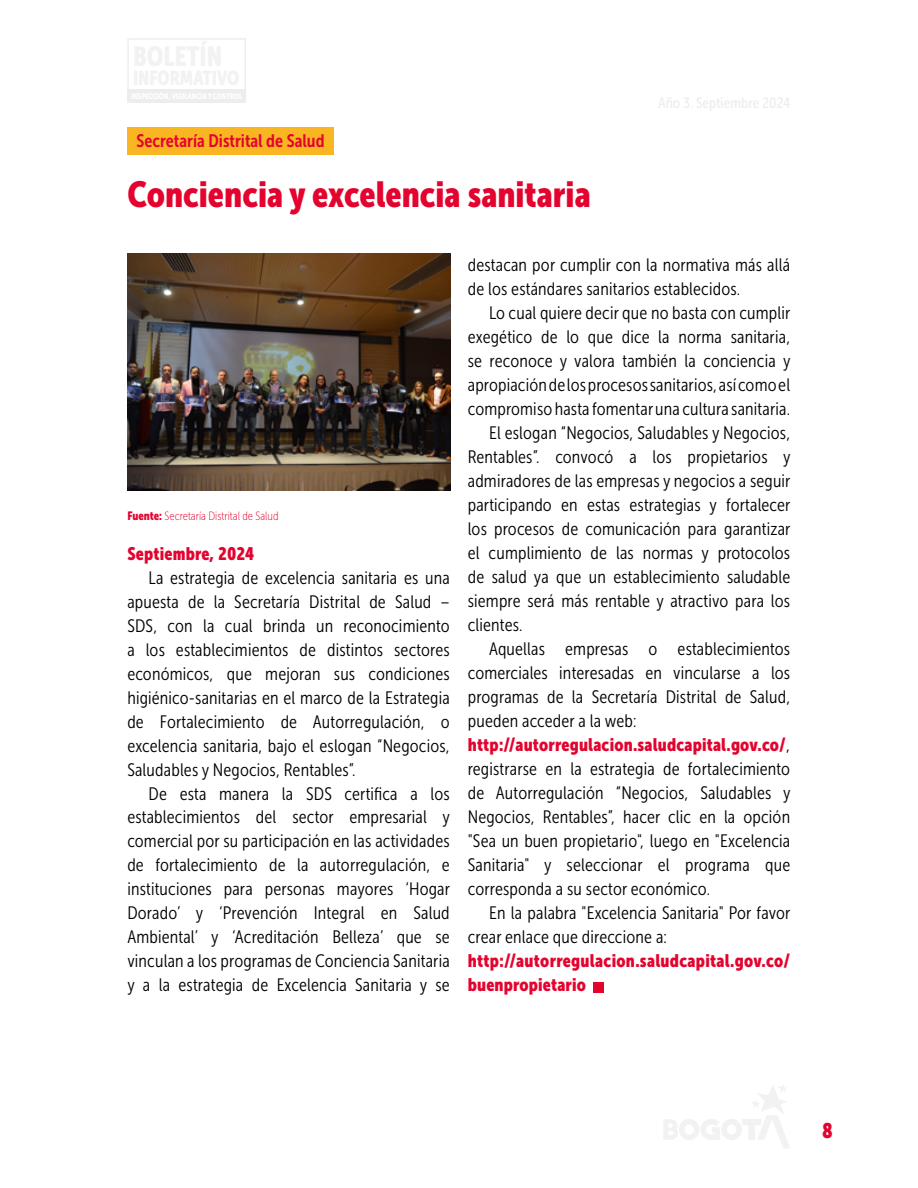
<style>
.page{position:relative;width:918px;height:1188px;background:#fff}
.page>*{position:absolute;margin:0;border:0;box-sizing:border-box;transform-origin:0 0}
.t1{font:36px "Museo Sans Cond 900";color:#e3032e}
.t2{font:21px "Museo Sans Cond 900";color:#e3032e}
.t3{font:18px/24px "Museo Sans Cond 300";letter-spacing:.01em;color:#000;text-align:justify}
.t4{font:18px/24px "Museo Sans Cond 900";letter-spacing:.01em;color:#e3032e}
.t5{font:18px "Museo Sans Cond 700";color:#e4032e}
.t6{font:12px "Museo Sans Cond 100";color:#e3032e}
.s1{font-family:"Museo Sans Cond 900"}
.s2{font-family:"Museo Sans Cond 300";color:#000}
</style>
<div class="page">
<svg style="left:664px;top:1085px;width:126px;height:63px"></svg>
<div style="left:127px;top:38px;width:119px;height:65px;border:1px solid #ededed"></div>
<div style="left:128px;top:89px;width:118px;height:14px;background:#ededed"></div>
<div style="left:128px;top:128px;width:206px;height:27px;background:#fab522"></div>
<img style="left:128px;top:253px;width:322px;height:238px">
<div style="left:593px;top:982px;width:11px;height:10px;background:#e3032e"></div>
<p class="t5" style="left:137px;top:131px;width:189px">Secretaría Distrital de Salud</p>
<h1 class="t1" style="left:128px;top:174px;width:465px">Conciencia y excelencia sanitaria</h1>
<p class="t6" style="left:127px;top:509px;width:153px"><span class="s1">Fuente:</span> Secretaría Distrital de Salud</p>
<p class="t4" style="left:127px;top:541px;width:128px">Septiembre, 2024</p>
<p class="t3" style="left:127px;top:566px;width:324px;text-indent:21px">La estrategia de excelencia sanitaria es una apuesta de la Secretaría Distrital de Salud – SDS, con la cual brinda un reconocimiento a los establecimientos de distintos sectores económicos, que mejoran sus condiciones higiénico-sanitarias en el marco de la Estrategia de Fortalecimiento de Autorregulación, o excelencia sanitaria, bajo el eslogan “Negocios, Saludables y Negocios, Rentables”.</p>
<p class="t3" style="left:127px;top:781px;width:324px;text-indent:21px">De esta manera la SDS certifica a los establecimientos del sector empresarial y comercial por su participación en las actividades de fortalecimiento de la autorregulación, e instituciones para personas mayores ‘Hogar Dorado’ y ‘Prevención Integral en Salud Ambiental’ y ‘Acreditación Belleza’ que se vinculan a los programas de Conciencia Sanitaria y a la estrategia de Excelencia Sanitaria y se</p>
<p class="t3" style="left:468px;top:253px;width:324px">destacan por cumplir con la normativa más allá de los estándares sanitarios establecidos.</p>
<p class="t3" style="left:489px;top:301px;width:303px">Lo cual quiere decir que no basta con cumplir</p>
<p class="t3" style="left:468px;top:325px;width:324px">exegético de lo que dice la norma sanitaria,</p>
<p class="t3" style="left:468px;top:349px;width:324px">se reconoce y valora también la conciencia y</p>
<p class="t3" style="left:468px;top:373px;width:324px">apropiación de los procesos sanitarios, así como el</p>
<p class="t3" style="left:468px;top:397px;width:324px">compromiso hasta fomentar una cultura sanitaria.</p>
<p class="t3" style="left:489px;top:421px;width:303px">El eslogan “Negocios, Saludables y Negocios,</p>
<p class="t3" style="left:468px;top:445px;width:324px">Rentables”. convocó a los propietarios y</p>
<p class="t3" style="left:468px;top:469px;width:324px">admiradores de las empresas y negocios a seguir</p>
<p class="t3" style="left:468px;top:493px;width:324px">participando en estas estrategias y fortalecer</p>
<p class="t3" style="left:468px;top:517px;width:324px">los procesos de comunicación para garantizar</p>
<p class="t3" style="left:468px;top:541px;width:324px">el cumplimiento de las normas y protocolos</p>
<p class="t3" style="left:468px;top:565px;width:324px">de salud ya que un establecimiento saludable</p>
<p class="t3" style="left:468px;top:589px;width:324px">siempre será más rentable y atractivo para los</p>
<p class="t3" style="left:468px;top:613px;width:56px">clientes.</p>
<p class="t3" style="left:489px;top:637px;width:303px">Aquellas empresas o establecimientos</p>
<p class="t3" style="left:468px;top:661px;width:324px">comerciales interesadas en vincularse a los</p>
<p class="t3" style="left:468px;top:685px;width:324px">programas de la Secretaría Distrital de Salud,</p>
<p class="t3" style="left:468px;top:709px;width:170px">pueden acceder a la web:</p>
<p class="t4" style="left:468px;top:733px;width:324px">http://autorregulacion.saludcapital.gov.co/<span class="s2">,</span></p>
<p class="t3" style="left:468px;top:757px;width:324px">registrarse en la estrategia de fortalecimiento de Autorregulación “Negocios, Saludables y Negocios, Rentables”, hacer clic en la opción "Sea un buen propietario", luego en "Excelencia Sanitaria" y seleccionar el programa que corresponda a su sector económico.</p>
<p class="t3" style="left:468px;top:901px;width:324px;text-indent:21px">En la palabra "Excelencia Sanitaria" Por favor crear enlace que direccione a:</p>
<p class="t4" style="left:468px;top:949px;width:324px">http://autorregulacion.saludcapital.gov.co/ buenpropietario</p>
<p class="t2" style="left:822px;top:1119px;width:12px">8</p>
</div>
